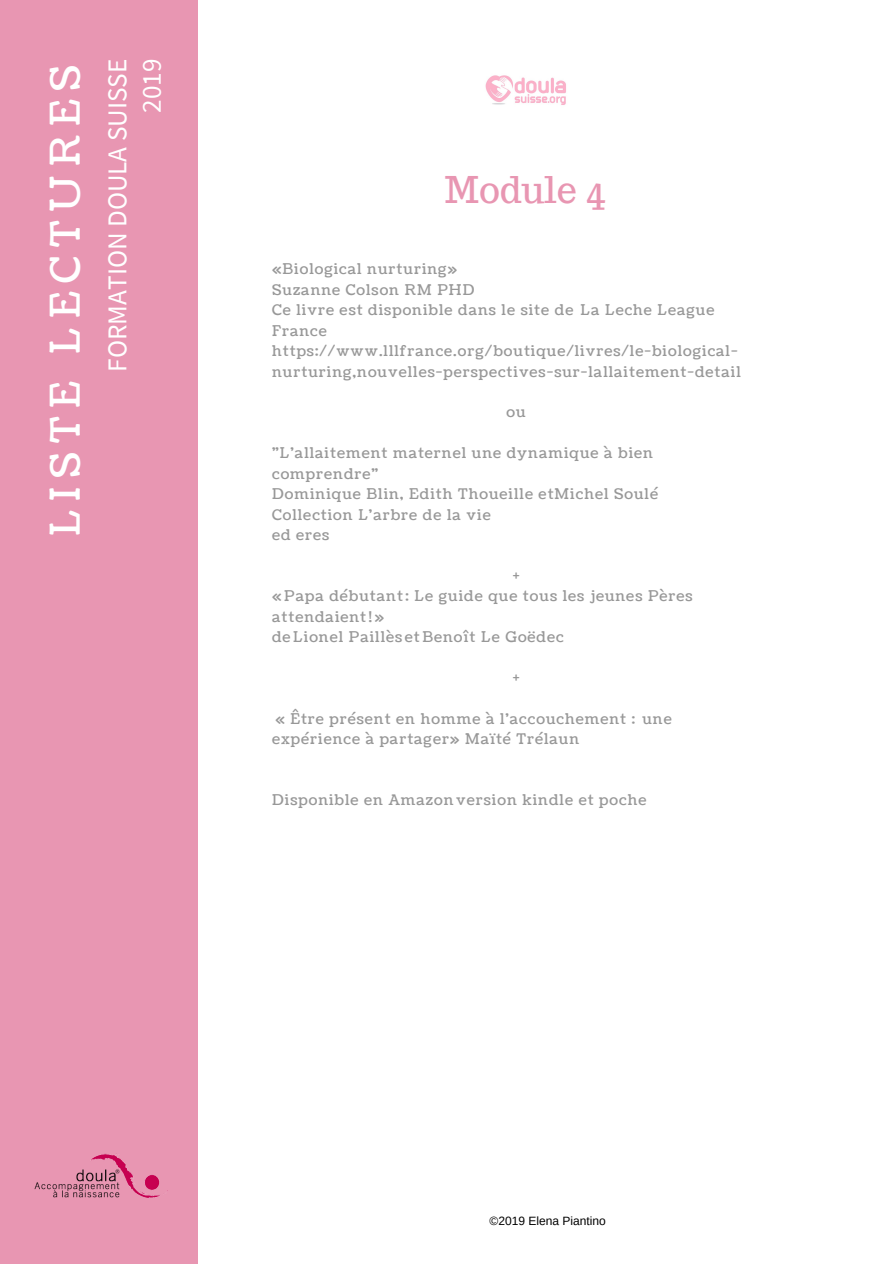
<style>
.page{position:relative;width:894px;height:1264px;background:#fff}
.page>*{position:absolute;margin:0;border:0;box-sizing:border-box;transform-origin:0 0}
.t1{font:40.8px "Coustard";letter-spacing:.22em;color:#fff}
.t2{font:36px "Trocchi";color:#e896b2}
.t3{font:27.15px/34.3px "Source Sans Pro";color:#fff;text-align:right}
.t4{font:14.7px/20.4px "Coustard";letter-spacing:.07em;color:#989898}
.t5{font:12px "Arimo";color:#000}
</style>
<div class="page">
<div style="left:0;top:0;width:198px;height:1263px;background:#e896b2"></div>
<img style="left:485px;top:75px;width:81px;height:30px">
<img style="left:34px;top:1153px;width:126px;height:44px">
<h1 class="t1" style="left:38px;top:536px;width:473px;rotate:-90deg">LISTE LECTURES</h1>
<h3 class="t3" style="left:99px;top:371px;width:314px;rotate:-90deg">FORMATION DOULA SUISSE<br>2019</h3>
<h2 class="t2" style="left:445px;top:166px;width:161px">Module 4</h2>
<p class="t4" style="left:272px;top:259px;width:470px">«Biological nurturing»<br>Suzanne Colson RM PHD<br>Ce livre est disponible dans le site de La Leche League France https://www.lllfrance.org/boutique/livres/le-biological&shy;nurturing,nouvelles-perspectives-sur-lallaitement-detail</p>
<p class="t4" style="left:506px;top:402px;width:21px">ou</p>
<p class="t4" style="left:272px;top:443px;width:387px">"L'allaitement maternel une dynamique à bien comprendre"<br>Dominique Blin, Edith Thoueille etMichel Soulé<br>Collection L'arbre de la vie<br>ed eres</p>
<p class="t4" style="left:272px;top:566px;width:422px;text-indent:240px">+<br>« Papa débutant: Le guide que tous les jeunes Pères attendaient! »<br>de Lionel Paillès et Benoît Le Goëdec</p>
<p class="t4" style="left:512px;top:668px;width:8px">+</p>
<p class="t4" style="left:272px;top:709px;width:401px">« Être présent en homme à l'accouchement : une expérience à partager» Maïté Trélaun</p>
<p class="t4" style="left:272px;top:790px;width:375px">Disponible en Amazon version kindle et poche</p>
<p class="t5" style="left:489px;top:1214px;width:118px">©2019 Elena Piantino</p>
</div>
